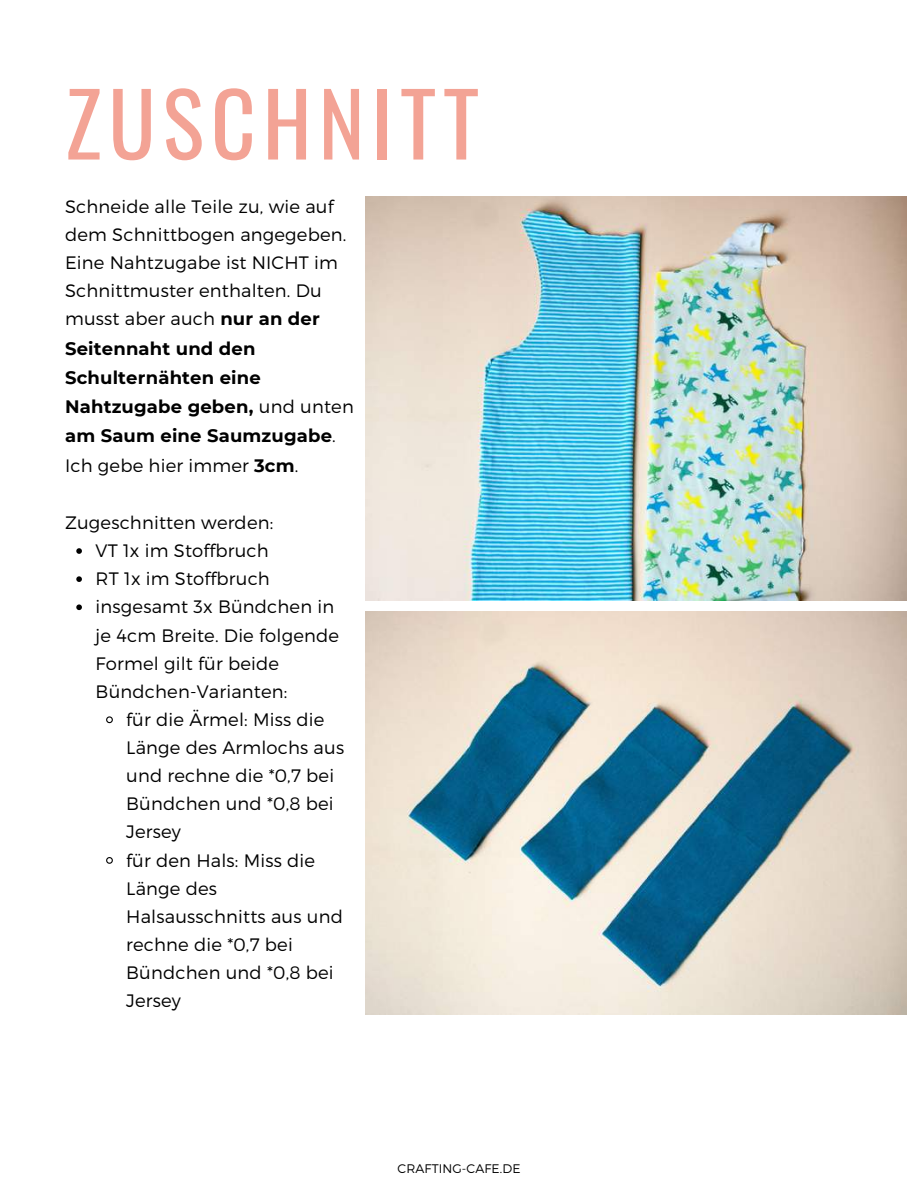
<style>
.page{position:relative;width:918px;height:1188px;background:#fff}
.page>*{position:absolute;margin:0;border:0;box-sizing:border-box;transform-origin:0 0}
.t1{font:87.15px "Oswald";letter-spacing:.08em;color:#f3a395}
.t2{font:300 18px/28.2px "Montserrat";letter-spacing:.01em;color:#000}
.t3{font:300 12.45px "Montserrat";letter-spacing:.01em;color:#000}
.s1{font-weight:700}
</style>
<div class="page">
<img style="left:365px;top:196px;width:541px;height:404px">
<img style="left:365px;top:611px;width:541px;height:403px">
<svg style="left:76px;top:548px;width:6px;height:6px"></svg>
<svg style="left:76px;top:576px;width:6px;height:6px"></svg>
<svg style="left:76px;top:604px;width:6px;height:6px"></svg>
<svg style="left:106px;top:716px;width:7px;height:8px"></svg>
<svg style="left:106px;top:857px;width:7px;height:7px"></svg>
<h1 class="t1" style="left:65px;top:56px;width:416px">ZUSCHNITT</h1>
<p class="t2" style="left:65px;top:191px;width:290px;line-height:28.8px">Schneide alle Teile zu, wie auf dem Schnittbogen angegeben.<br>Eine Nahtzugabe ist NICHT im<br>Schnittmuster enthalten. Du musst aber auch <span class="s1">nur an der<br>Seitennaht und den<br>Schulternähten eine<br>Nahtzugabe geben,</span> und unten <span class="s1">am Saum eine Saumzugabe</span>.<br>Ich gebe hier immer <span class="s1">3cm</span>.</p>
<p class="t2" style="left:65px;top:508px;width:210px">Zugeschnitten werden:</p>
<p class="t2" style="left:96px;top:536px;width:245px">VT 1x im Stoffbruch<br>RT 1x im Stoffbruch insgesamt 3x Bündchen in je 4cm Breite. Die folgende<br>Formel gilt für beide<br>Bündchen-Varianten:</p>
<p class="t2" style="left:126px;top:705px;width:219px">für die Ärmel: Miss die<br>Länge des Armlochs aus und rechne die *0,7 bei<br>Bündchen und *0,8 bei<br>Jersey<br>für den Hals: Miss die<br>Länge des<br>Halsausschnitts aus und rechne die *0,7 bei<br>Bündchen und *0,8 bei<br>Jersey</p>
<p class="t3" style="left:398px;top:1161px;width:124px">CRAFTING-CAFE.DE</p>
</div>
